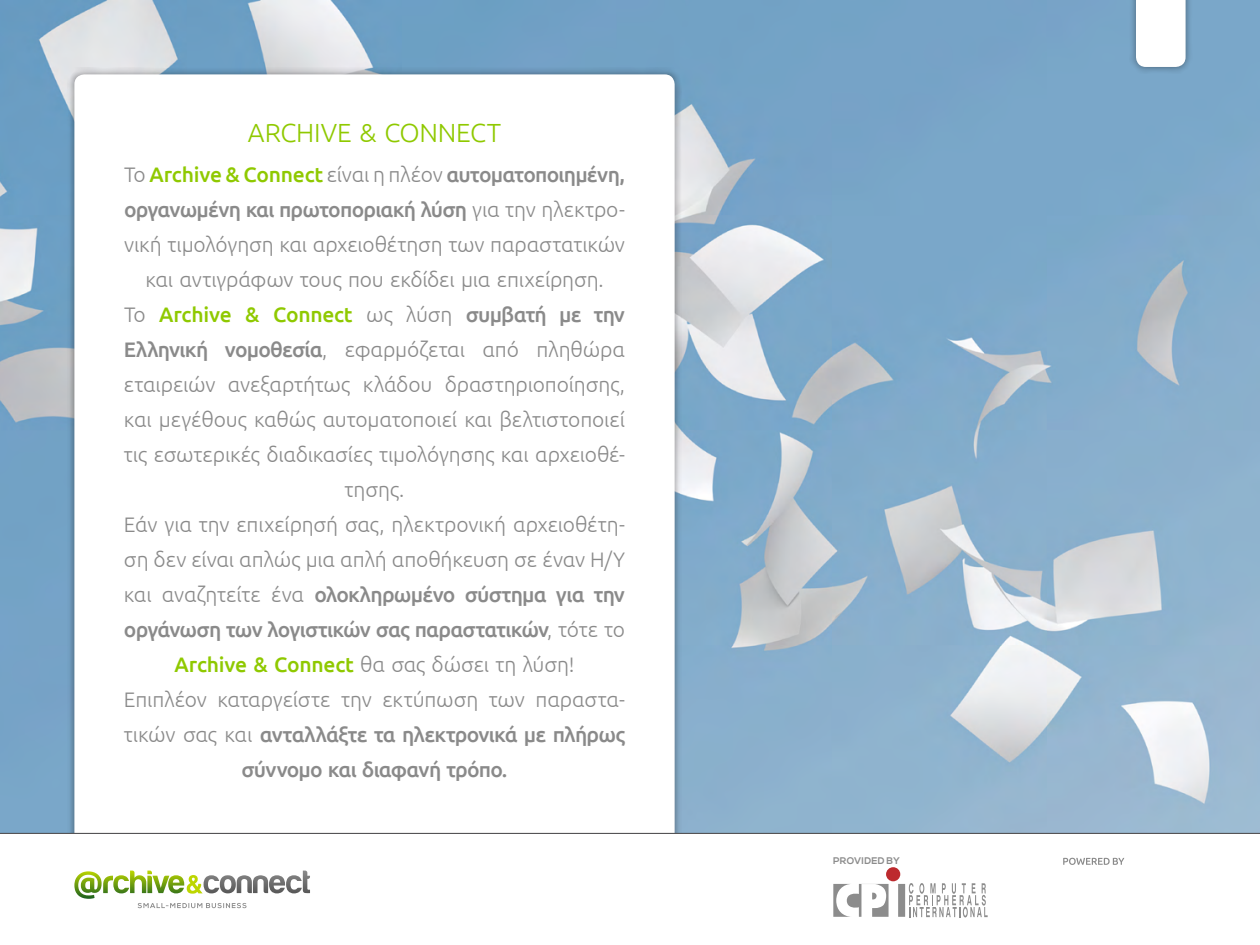
<style>
.page{position:relative;width:1260px;height:945px;background:#fff}
.page>*{position:absolute;margin:0;border:0;box-sizing:border-box;transform-origin:0 0}
.t1{font:300 26.25px "Ubuntu";letter-spacing:-.01em;color:#8fc900}
.t2{font:300 21px/35px "Ubuntu";letter-spacing:-.01em;color:#8a8a8a;text-align:center}
.t3{font:700 9.62px "Nexa";letter-spacing:.02em;color:#8c8c8c}
.s1{font-weight:500;color:#8fc900}
.s2{font-weight:500}
</style>
<div class="page">
<img style="left:0;top:0;width:1260px;height:833px">
<div style="left:1129px;top:0;width:64px;height:74px;background:#000;opacity:.4"></div>
<svg style="left:1136px;top:0;width:50px;height:67px"></svg>
<div style="left:68px;top:68px;width:614px;height:877px;background:#000;opacity:.4"></div>
<svg style="left:74px;top:74px;width:601px;height:759px"></svg>
<div style="left:0;top:834px;width:1260px;height:111px;background:#fff"></div>
<hr style="left:0;top:833px;width:1260px;height:1px;background:#414042">
<svg style="left:1063px;top:858px;width:61px;height:7px"></svg>
<svg style="left:74px;top:871px;width:236px;height:37px"></svg>
<div style="left:886px;top:867px;width:14px;height:14px;background:#bd2a2e;border-radius:50%"></div>
<svg style="left:833px;top:883px;width:155px;height:34px"></svg>
<p class="t1" style="left:248px;top:117px;width:255px">ARCHIVE &amp; CONNECT</p>
<p class="t2" style="left:124px;top:157px;width:503px">Το <span class="s1">Archive &amp; Connect</span> είναι η πλέον <span class="s2">αυτοματοποιημένη, οργανωμένη και πρωτοποριακή λύση</span> για την ηλεκτρο&shy;νική τιμολόγηση και αρχειοθέτηση των παραστατικών και αντιγράφων τους που εκδίδει μια επιχείρηση.<br>Το <span class="s1">Archive &amp; Connect</span> ως λύση <span class="s2">συμβατή με την Ελληνική νομοθεσία</span>, εφαρμόζεται από πληθώρα εταιρειών ανεξαρτήτως κλάδου δραστηριοποίησης, και μεγέθους καθώς αυτοματοποιεί και βελτιστοποιεί τις εσωτερικές διαδικασίες τιμολόγησης και αρχειοθέ&shy;τησης.<br>Εάν για την επιχείρησή σας, ηλεκτρονική αρχειοθέτη&shy;ση δεν είναι απλώς μια απλή αποθήκευση σε έναν Η/Υ και αναζητείτε ένα <span class="s2">ολοκληρωμένο σύστημα για την οργάνωση των λογιστικών σας παραστατικών</span>, τότε το <span class="s1">Archive &amp; Connect</span> θα σας δώσει τη λύση!<br>Επιπλέον καταργείστε την εκτύπωση των παραστα&shy;τικών σας και <span class="s2">ανταλλάξτε τα ηλεκτρονικά με πλήρως σύννομο και διαφανή τρόπο.</span></p>
<p class="t3" style="left:833px;top:856px;width:68px">PROVIDED BY</p>
</div>
